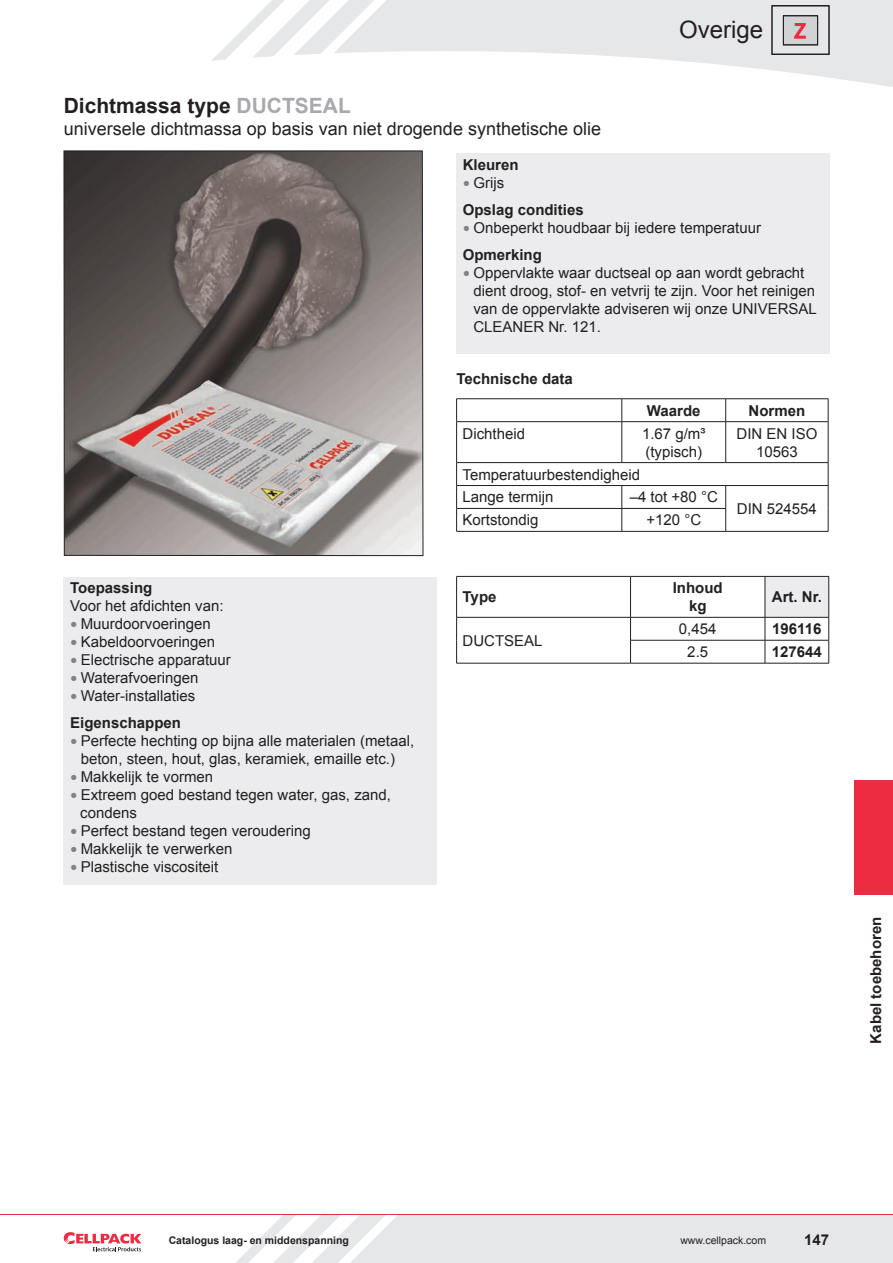
<style>
.page{position:relative;width:893px;height:1263px;background:#fff}
.page>*{position:absolute;margin:0;border:0;box-sizing:border-box;transform-origin:0 0}
.t1{font:24px "Arial";color:#231f20}
.t2{font:700 21px "Arial";color:#231f20}
.t3{font:18px "Arial";color:#231f20}
.t4{font:15px/18px "Arial";color:#231f20}
.t5{font:700 15px/18px "Arial";color:#231f20;text-align:center}
.t6{font:700 10.5px "Arial";color:#231f20}
.t7{font:10.5px "Arial";color:#231f20}
.s1{color:#a8a9ad}
.s2{font-weight:400;font-size:21px;color:#808285}
.s3{font-weight:400}
.s4{font-size:21px;color:#808285}
.s5{font-weight:700}
</style>
<div class="page">
<svg style="left:212px;top:0;width:121px;height:61px"></svg>
<svg style="left:333px;top:0;width:560px;height:87px;fill:#e6e7e9"></svg>
<svg style="left:235px;top:1215px;width:658px;height:48px;background:#e9eaeb"></svg>
<svg style="left:64px;top:1232px;width:77px;height:19px"></svg>
<hr style="left:0;top:1214px;width:893px;height:1px;background:#ed2c42">
<div style="left:855px;top:780px;width:38px;height:115px;background:#ed2c42"></div>
<svg style="left:64px;top:151px;width:359px;height:405px;background:#827a78"></svg>
<div style="left:783px;top:16px;width:35px;height:29px;background:#d1d2d4"></div>
<div style="left:783px;top:16px;width:35px;height:29px;border:1px solid #231f20"></div>
<svg style="left:794px;top:23px;width:12px;height:16px"></svg>
<div style="left:772px;top:5px;width:57px;height:49px;border:1px solid #231f20"></div>
<div style="left:765px;top:576px;width:64px;height:41px;background:#ececee"></div>
<hr style="left:456px;top:576px;width:174px;height:1px;background:#231f20">
<hr style="left:456px;top:577px;width:1px;height:40px;background:#231f20">
<hr style="left:630px;top:576px;width:135px;height:1px;background:#231f20">
<hr style="left:630px;top:577px;width:1px;height:40px;background:#231f20">
<hr style="left:765px;top:576px;width:64px;height:1px;background:#231f20">
<hr style="left:765px;top:577px;width:1px;height:40px;background:#231f20">
<hr style="left:828px;top:577px;width:1px;height:40px;background:#231f20">
<hr style="left:456px;top:617px;width:174px;height:1px;background:#231f20">
<hr style="left:630px;top:617px;width:135px;height:1px;background:#231f20">
<hr style="left:765px;top:617px;width:64px;height:1px;background:#231f20">
<svg style="left:456px;top:617px;width:1px;height:46px"></svg>
<hr style="left:630px;top:640px;width:135px;height:1px;background:#231f20">
<svg style="left:630px;top:617px;width:1px;height:46px"></svg>
<hr style="left:765px;top:640px;width:64px;height:1px;background:#231f20">
<svg style="left:765px;top:617px;width:1px;height:46px"></svg>
<svg style="left:828px;top:617px;width:1px;height:46px"></svg>
<hr style="left:456px;top:663px;width:174px;height:1px;background:#231f20">
<hr style="left:630px;top:663px;width:135px;height:1px;background:#231f20">
<hr style="left:765px;top:663px;width:64px;height:1px;background:#231f20">
<div style="left:64px;top:576px;width:373px;height:308px;background:#ececee"></div>
<hr style="left:456px;top:398px;width:166px;height:1px;background:#231f20">
<svg style="left:456px;top:399px;width:1px;height:22px"></svg>
<hr style="left:622px;top:398px;width:104px;height:1px;background:#231f20">
<svg style="left:622px;top:399px;width:1px;height:22px"></svg>
<hr style="left:726px;top:398px;width:102px;height:1px;background:#231f20">
<svg style="left:725px;top:399px;width:1px;height:22px"></svg>
<svg style="left:828px;top:399px;width:1px;height:22px"></svg>
<hr style="left:456px;top:421px;width:166px;height:1px;background:#231f20">
<hr style="left:456px;top:422px;width:1px;height:40px;background:#231f20">
<hr style="left:622px;top:421px;width:104px;height:1px;background:#231f20">
<hr style="left:622px;top:422px;width:1px;height:40px;background:#231f20">
<hr style="left:726px;top:421px;width:102px;height:1px;background:#231f20">
<hr style="left:725px;top:422px;width:1px;height:40px;background:#231f20">
<hr style="left:828px;top:422px;width:1px;height:40px;background:#231f20">
<hr style="left:456px;top:462px;width:166px;height:1px;background:#231f20">
<hr style="left:622px;top:462px;width:104px;height:1px;background:#231f20">
<hr style="left:726px;top:462px;width:102px;height:1px;background:#231f20">
<hr style="left:456px;top:485px;width:166px;height:1px;background:#231f20">
<hr style="left:622px;top:485px;width:104px;height:1px;background:#231f20">
<hr style="left:726px;top:485px;width:102px;height:1px;background:#231f20">
<hr style="left:456px;top:508px;width:166px;height:1px;background:#231f20">
<svg style="left:456px;top:463px;width:1px;height:68px"></svg>
<hr style="left:622px;top:508px;width:104px;height:1px;background:#231f20">
<svg style="left:622px;top:486px;width:1px;height:45px"></svg>
<svg style="left:725px;top:486px;width:1px;height:45px"></svg>
<svg style="left:828px;top:463px;width:1px;height:68px"></svg>
<hr style="left:456px;top:531px;width:166px;height:1px;background:#231f20">
<hr style="left:622px;top:531px;width:104px;height:1px;background:#231f20">
<hr style="left:726px;top:531px;width:102px;height:1px;background:#231f20">
<div style="left:456px;top:153px;width:373px;height:201px;background:#ececee"></div>
<p class="t2" style="left:64px;top:92px;width:289px">Dichtmassa type <span class="s1">DUCTSEAL</span></p>
<p class="t3" style="left:64px;top:117px;width:539px">universele dichtmassa op basis van niet drogende synthetische olie</p>
<p class="t1" style="left:679px;top:14px;width:86px">Overige</p>
<p class="t5" style="left:463px;top:156px;width:57px">Kleuren</p>
<p class="t5" style="left:463px;top:169px;width:122px;line-height:27px;text-align:left"><span class="s2">•</span> <span class="s3">Grijs<br></span>Opslag condities</p>
<p class="t4" style="left:463px;top:214px;width:300px;line-height:27px"><span class="s4">•</span> Onbeperkt houdbaar bij iedere temperatuur<br><span class="s5">Opmerking</span></p>
<p class="t4" style="left:473px;top:264px;width:345px;text-indent:-11px"><span class="s4">•</span> Oppervlakte waar ductseal op aan wordt gebracht dient droog, stof- en vetvrij te zijn. Voor het reinigen van de oppervlakte adviseren wij onze UNIVERSAL CLEANER Nr. 121.</p>
<p class="t5" style="left:456px;top:370px;width:118px">Technische data</p>
<p class="t5" style="left:647px;top:402px;width:55px">Waarde</p>
<p class="t5" style="left:749px;top:402px;width:58px">Normen</p>
<p class="t4" style="left:70px;top:579px;width:155px"><span class="s5">Toepassing<br></span>Voor het afdichten van:</p>
<p class="t4" style="left:70px;top:615px;width:142px"><span class="s4">•</span> Muurdoorvoeringen</p>
<p class="t4" style="left:70px;top:633px;width:146px"><span class="s4">•</span> Kabeldoorvoeringen</p>
<p class="t4" style="left:70px;top:651px;width:162px"><span class="s4">•</span> Electrische apparatuur</p>
<p class="t4" style="left:70px;top:669px;width:130px"><span class="s4">•</span> Waterafvoeringen</p>
<p class="t4" style="left:70px;top:682px;width:127px;line-height:27px"><span class="s4">•</span> Water-installaties<br><span class="s5">Eigenschappen</span></p>
<p class="t4" style="left:70px;top:732px;width:346px;text-align:center"><span class="s4">•</span> Perfecte hechting op bijna alle materialen (metaal, beton, steen, hout, glas, keramiek, emaille etc.)</p>
<p class="t4" style="left:70px;top:768px;width:145px"><span class="s4">•</span> Makkelijk te vormen</p>
<p class="t4" style="left:80px;top:786px;width:312px;text-indent:-10px"><span class="s4">•</span> Extreem goed bestand tegen water, gas, zand, condens</p>
<p class="t4" style="left:70px;top:822px;width:242px"><span class="s4">•</span> Perfect bestand tegen veroudering</p>
<p class="t4" style="left:70px;top:840px;width:164px"><span class="s4">•</span> Makkelijk te verwerken</p>
<p class="t4" style="left:70px;top:858px;width:150px"><span class="s4">•</span> Plastische viscositeit</p>
<p class="t4" style="left:463px;top:424px;width:64px">Dichtheid</p>
<p class="t4" style="left:642px;top:424px;width:65px">1.67 g/m³ (typisch)</p>
<p class="t4" style="left:736px;top:424px;width:82px;text-align:center">DIN EN ISO<br>10563</p>
<p class="t4" style="left:463px;top:463px;width:179px;line-height:23px">Temperatuurbestendigheid<br>Lange termijn</p>
<p class="t4" style="left:630px;top:488px;width:90px">–4 tot +80 °C</p>
<p class="t4" style="left:737px;top:500px;width:82px">DIN 524554</p>
<p class="t4" style="left:463px;top:511px;width:77px">Kortstondig</p>
<p class="t4" style="left:646px;top:511px;width:56px">+120 °C</p>
<p class="t5" style="left:463px;top:588px;width:35px">Type</p>
<p class="t5" style="left:673px;top:579px;width:51px">Inhoud kg</p>
<p class="t5" style="left:772px;top:588px;width:52px">Art. Nr.</p>
<p class="t4" style="left:463px;top:632px;width:82px">DUCTSEAL</p>
<p class="t4" style="left:679px;top:620px;width:39px">0,454</p>
<p class="t5" style="left:772px;top:620px;width:51px">196116</p>
<p class="t4" style="left:687px;top:643px;width:22px">2.5</p>
<p class="t5" style="left:772px;top:643px;width:52px">127644</p>
<p class="t5" style="left:867px;top:1044px;width:128px;rotate:-90deg">Kabel toebehoren</p>
<p class="t6" style="left:169px;top:1233px;width:182px">Catalogus laag- en middenspanning</p>
<p class="t7" style="left:680px;top:1233px;width:87px">www.cellpack.com</p>
<p class="t5" style="left:804px;top:1231px;width:27px">147</p>
</div>
